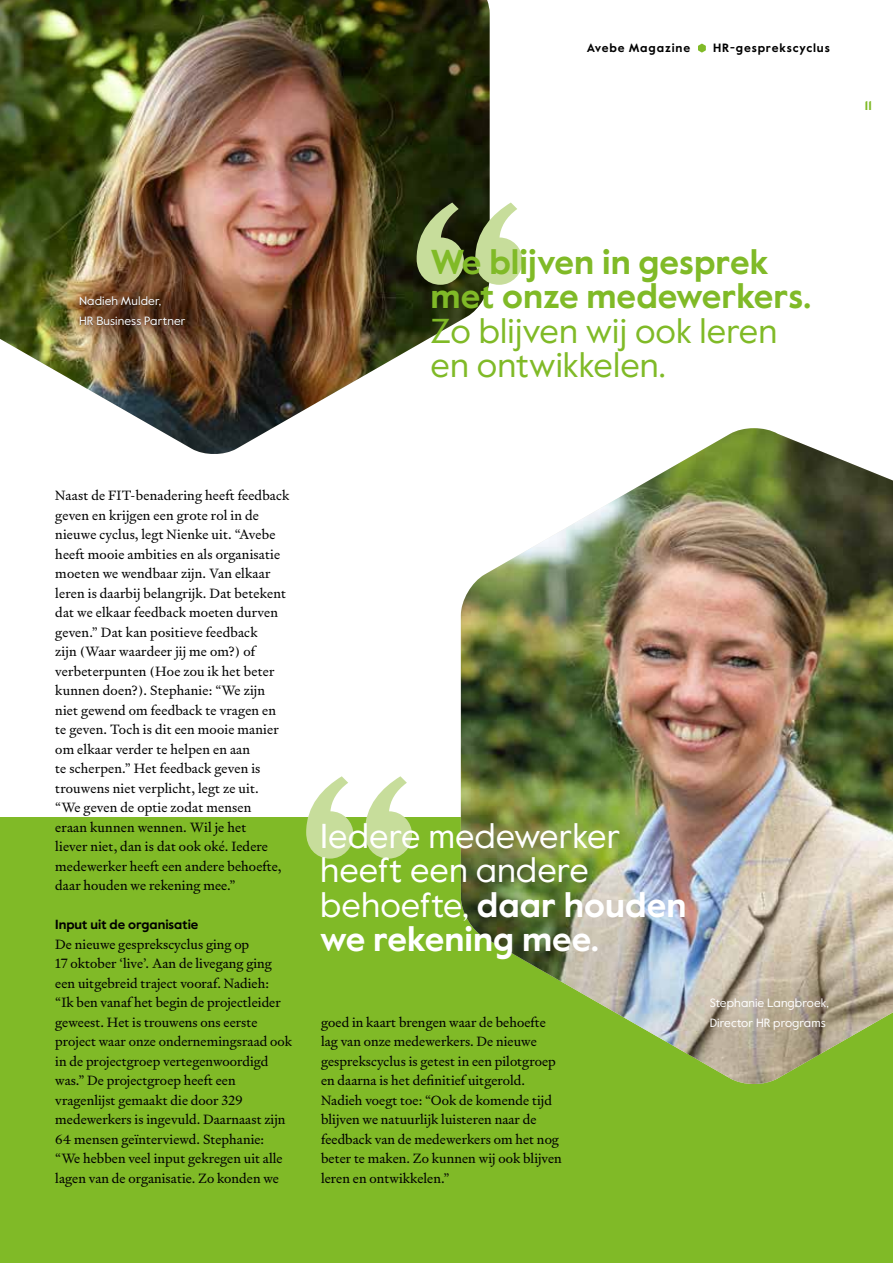
<style>
.page{position:relative;width:893px;height:1263px;background:#fff}
.page>*{position:absolute;margin:0;border:0;box-sizing:border-box;transform-origin:0 0}
.t1{font:34.5px/34.5px "Value Sans Pro";color:#fff}
.t2{font:700 34.5px/34.5px "Value Sans Pro";color:#80ba27}
.t3{font:34.5px/34.5px "Value Sans Pro";color:#80ba27}
.t4{font:13.5px/19.5px "Signifier";color:#000}
.t5{font:700 13.2px "Value Sans Pro";color:#000}
.t6{font:700 12.75px "Value Sans Pro";color:#80ba27}
.t7{font:12px/19.5px "Value Sans Pro";letter-spacing:.005em;color:#fff}
.t8{font:700 12px "Value Sans Pro";letter-spacing:.07em;color:#000}
.s1{font-weight:700}
</style>
<div class="page">
<div style="left:0;top:817px;width:893px;height:446px;background:#80ba27"></div>
<img style="left:461px;top:428px;width:432px;height:656px">
<img style="left:0;top:0;width:490px;height:456px">
<svg style="left:698px;top:44px;width:8px;height:9px"></svg>
<svg style="left:306px;top:776px;width:106px;height:82px"></svg>
<svg style="left:417px;top:203px;width:105px;height:82px;background:#919f72"></svg>
<div style="left:80px;top:297px;width:106px;height:28px;background:#000;opacity:.5"></div>
<p class="t8" style="left:587px;top:40px;width:105px">Avebe Magazine</p>
<p class="t8" style="left:713px;top:40px;width:118px">HR-gesprekscyclus</p>
<p class="t6" style="left:865px;top:98px;width:8px">11</p>
<p class="t7" style="left:79px;top:292px;width:108px">Nadieh Mulder,<br>HR Business Partner</p>
<h1 class="t2" style="left:431px;top:246px;width:382px">We blijven in gesprek met onze medewerkers.</h1>
<h1 class="t3" style="left:431px;top:314px;width:348px">Zo blijven wij ook leren en ontwikkelen.</h1>
<p class="t4" style="left:55px;top:486px;width:236px">Naast de FIT-benadering heeft feedback geven en krijgen een grote rol in de nieuwe cyclus, legt Nienke uit. “Avebe heeft mooie ambities en als organisatie moeten we wendbaar zijn. Van elkaar leren is daarbij belangrijk. Dat betekent dat we elkaar feedback moeten durven geven.” Dat kan positieve feedback<br>zijn (Waar waardeer jij me om?) of verbeterpunten (Hoe zou ik het beter kunnen doen?). Stephanie: “We zijn niet gewend om feedback te vragen en te geven. Toch is dit een mooie manier om elkaar verder te helpen en aan<br>te scherpen.” Het feedback geven is trouwens niet verplicht, legt ze uit.<br>“We geven de optie zodat mensen<br>eraan kunnen wennen. Wil je het<br>liever niet, dan is dat ook oké. Iedere medewerker heeft een andere behoefte, daar houden we rekening mee.”</p>
<p class="t5" style="left:55px;top:917px;width:145px">Input uit de organisatie</p>
<p class="t4" style="left:55px;top:934px;width:238px">De nieuwe gesprekscyclus ging op<br>17 oktober ‘live’. Aan de livegang ging een uitgebreid traject vooraf. Nadieh:<br>“Ik ben vanaf het begin de projectleider geweest. Het is trouwens ons eerste project waar onze ondernemingsraad ook in de projectgroep vertegenwoordigd was.” De projectgroep heeft een vragenlijst gemaakt die door 329 medewerkers is ingevuld. Daarnaast zijn 64 mensen geïnterviewd. Stephanie: “We hebben veel input gekregen uit alle lagen van de organisatie. Zo konden we</p>
<h1 class="t1" style="left:320px;top:819px;width:368px">Iedere medewerker heeft een andere behoefte, <span class="s1">daar houden we rekening mee.</span></h1>
<p class="t4" style="left:321px;top:1012px;width:242px">goed in kaart brengen waar de behoefte lag van onze medewerkers. De nieuwe gesprekscyclus is getest in een pilotgroep en daarna is het definitief uitgerold.<br>Nadieh voegt toe: “Ook de komende tijd blijven we natuurlijk luisteren naar de feedback van de medewerkers om het nog beter te maken. Zo kunnen wij ook blijven leren en ontwikkelen.”</p>
<p class="t7" style="left:710px;top:994px;width:121px">Stephanie Langbroek,<br>Director HR programs</p>
</div>
